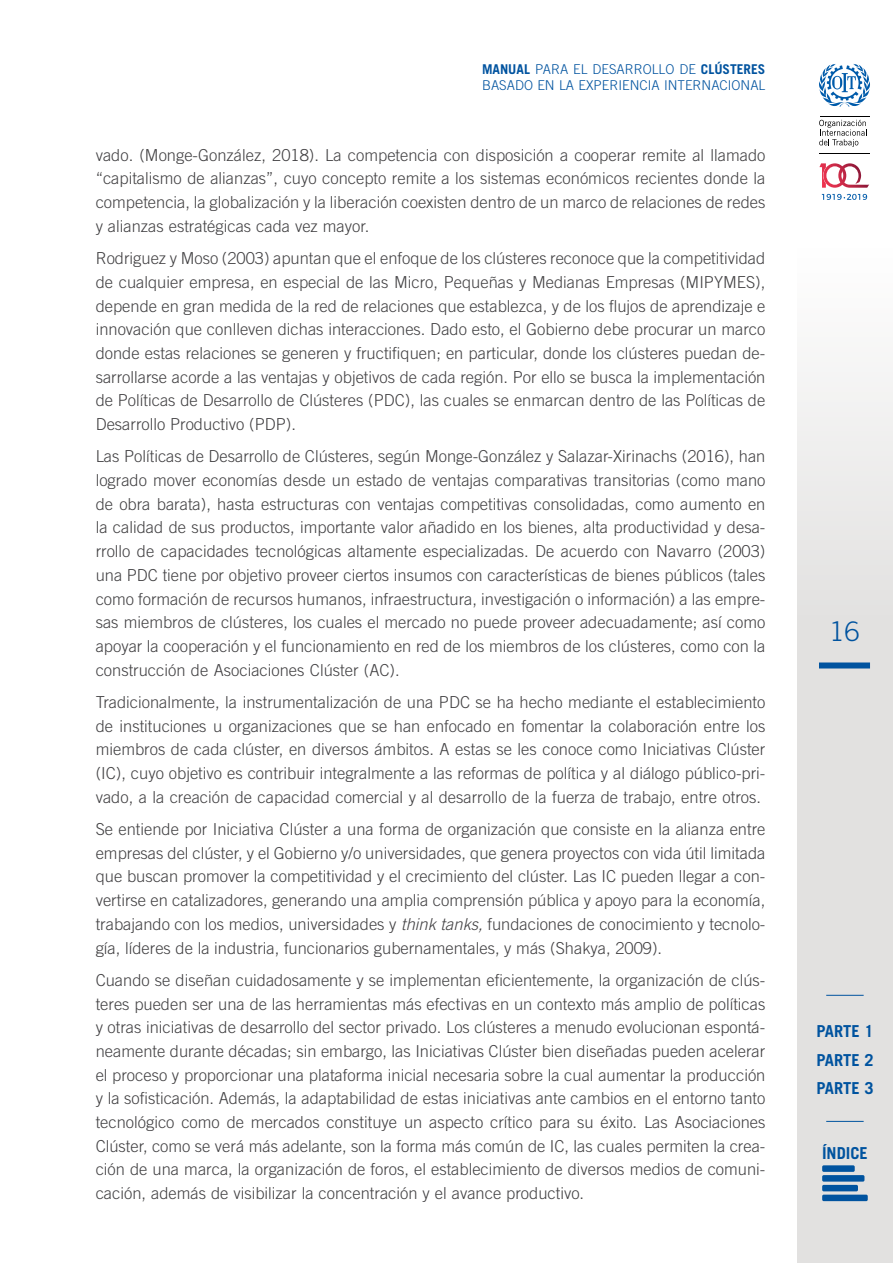
<style>
.page{position:relative;width:893px;height:1263px;background:#fff}
.page>*{position:absolute;margin:0;border:0;box-sizing:border-box;transform-origin:0 0}
.t1{font:300 27px "Trade Gothic LT Std";color:#00539f}
.texto{font:300 16.5px/23.7px "Trade Gothic LT Std";color:#414042;text-align:justify}
.t2{font:700 16.5px/28.3px "Trade Gothic LT Std";color:#00539f;text-align:justify}
.t3{font:300 13.5px/16.2px "Trade Gothic LT Std";color:#00539f}
.s1{font-weight:700}
.s2{font-style:italic}
</style>
<div class="page">
<div style="left:798px;top:0;width:95px;height:1263px;background:linear-gradient(to bottom,#fff,#d9d8d6)"></div>
<svg style="left:819px;top:163px;width:50px;height:25px"></svg>
<svg style="left:822px;top:194px;width:45px;height:6px"></svg>
<hr style="left:819px;top:153px;width:51px;height:1px;background:#000">
<hr style="left:819px;top:116px;width:50px;height:1px;background:#000">
<svg style="left:819px;top:120px;width:48px;height:27px"></svg>
<svg style="left:819px;top:64px;width:51px;height:43px"></svg>
<div style="left:819px;top:662px;width:51px;height:6px;background:#00539f"></div>
<hr style="left:826px;top:995px;width:38px;height:1px;background:#00539f">
<hr style="left:826px;top:1121px;width:38px;height:1px;background:#00539f">
<svg style="left:822px;top:1165px;width:46px;height:36px;background:#598ab8"></svg>
<p class="t3" style="left:482px;top:60px;width:285px"><span class="s1">MANUAL</span> PARA EL DESARROLLO DE <span class="s1">CLÚSTERES<br></span>BASADO EN LA EXPERIENCIA INTERNACIONAL</p>
<p class="texto" style="left:96px;top:143px;width:671px">vado. (Monge-González, 2018). La competencia con disposición a cooperar remite al llamado “capitalismo de alianzas”, cuyo concepto remite a los sistemas económicos recientes donde la competencia, la globalización y la liberación coexisten dentro de un marco de relaciones de redes y alianzas estratégicas cada vez mayor.</p>
<p class="texto" style="left:96px;top:246px;width:671px">Rodriguez y Moso (2003) apuntan que el enfoque de los clústeres reconoce que la competitividad de cualquier empresa, en especial de las Micro, Pequeñas y Medianas Empresas (MIPYMES), depende en gran medida de la red de relaciones que establezca, y de los flujos de aprendizaje e innovación que conlleven dichas interacciones. Dado esto, el Gobierno debe procurar un marco donde estas relaciones se generen y fructifiquen; en particular, donde los clústeres puedan de&shy;sarrollarse acorde a las ventajas y objetivos de cada región. Por ello se busca la implementación de Políticas de Desarrollo de Clústeres (PDC), las cuales se enmarcan dentro de las Políticas de Desarrollo Productivo (PDP).</p>
<p class="texto" style="left:96px;top:444px;width:671px">Las Políticas de Desarrollo de Clústeres, según Monge-González y Salazar-Xirinachs (2016), han logrado mover economías desde un estado de ventajas comparativas transitorias (como mano de obra barata), hasta estructuras con ventajas competitivas consolidadas, como aumento en la calidad de sus productos, importante valor añadido en los bienes, alta productividad y desa&shy;rrollo de capacidades tecnológicas altamente especializadas. De acuerdo con Navarro (2003) una PDC tiene por objetivo proveer ciertos insumos con características de bienes públicos (tales como formación de recursos humanos, infraestructura, investigación o información) a las empre&shy;sas miembros de clústeres, los cuales el mercado no puede proveer adecuadamente; así como apoyar la cooperación y el funcionamiento en red de los miembros de los clústeres, como con la construcción de Asociaciones Clúster (AC).</p>
<p class="texto" style="left:96px;top:690px;width:671px">Tradicionalmente, la instrumentalización de una PDC se ha hecho mediante el establecimiento de instituciones u organizaciones que se han enfocado en fomentar la colaboración entre los miembros de cada clúster, en diversos ámbitos. A estas se les conoce como Iniciativas Clúster (IC), cuyo objetivo es contribuir integralmente a las reformas de política y al diálogo público-pri&shy;vado, a la creación de capacidad comercial y al desarrollo de la fuerza de trabajo, entre otros.</p>
<p class="texto" style="left:96px;top:817px;width:671px">Se entiende por Iniciativa Clúster a una forma de organización que consiste en la alianza entre empresas del clúster, y el Gobierno y/o universidades, que genera proyectos con vida útil limitada que buscan promover la competitividad y el crecimiento del clúster. Las IC pueden llegar a con&shy;vertirse en catalizadores, generando una amplia comprensión pública y apoyo para la economía, trabajando con los medios, universidades y <span class="s2">think tanks,</span> fundaciones de conocimiento y tecnolo&shy;gía, líderes de la industria, funcionarios gubernamentales, y más (Shakya, 2009).</p>
<p class="texto" style="left:96px;top:968px;width:671px">Cuando se diseñan cuidadosamente y se implementan eficientemente, la organización de clús&shy;teres pueden ser una de las herramientas más efectivas en un contexto más amplio de políticas y otras iniciativas de desarrollo del sector privado. Los clústeres a menudo evolucionan espontá&shy;neamente durante décadas; sin embargo, las Iniciativas Clúster bien diseñadas pueden acelerar el proceso y proporcionar una plataforma inicial necesaria sobre la cual aumentar la producción y la sofisticación. Además, la adaptabilidad de estas iniciativas ante cambios en el entorno tanto tecnológico como de mercados constituye un aspecto crítico para su éxito. Las Asociaciones Clúster, como se verá más adelante, son la forma más común de IC, las cuales permiten la crea&shy;ción de una marca, la organización de foros, el establecimiento de diversos medios de comuni&shy;cación, además de visibilizar la concentración y el avance productivo.</p>
<h1 class="t1" style="left:829px;top:616px;width:32px">16</h1>
<p class="t2" style="left:816px;top:1017px;width:59px">PARTE 1<br>PARTE 2<br>PARTE 3</p>
<p class="t2" style="left:822px;top:1139px;width:47px">ÍNDICE</p>
</div>
